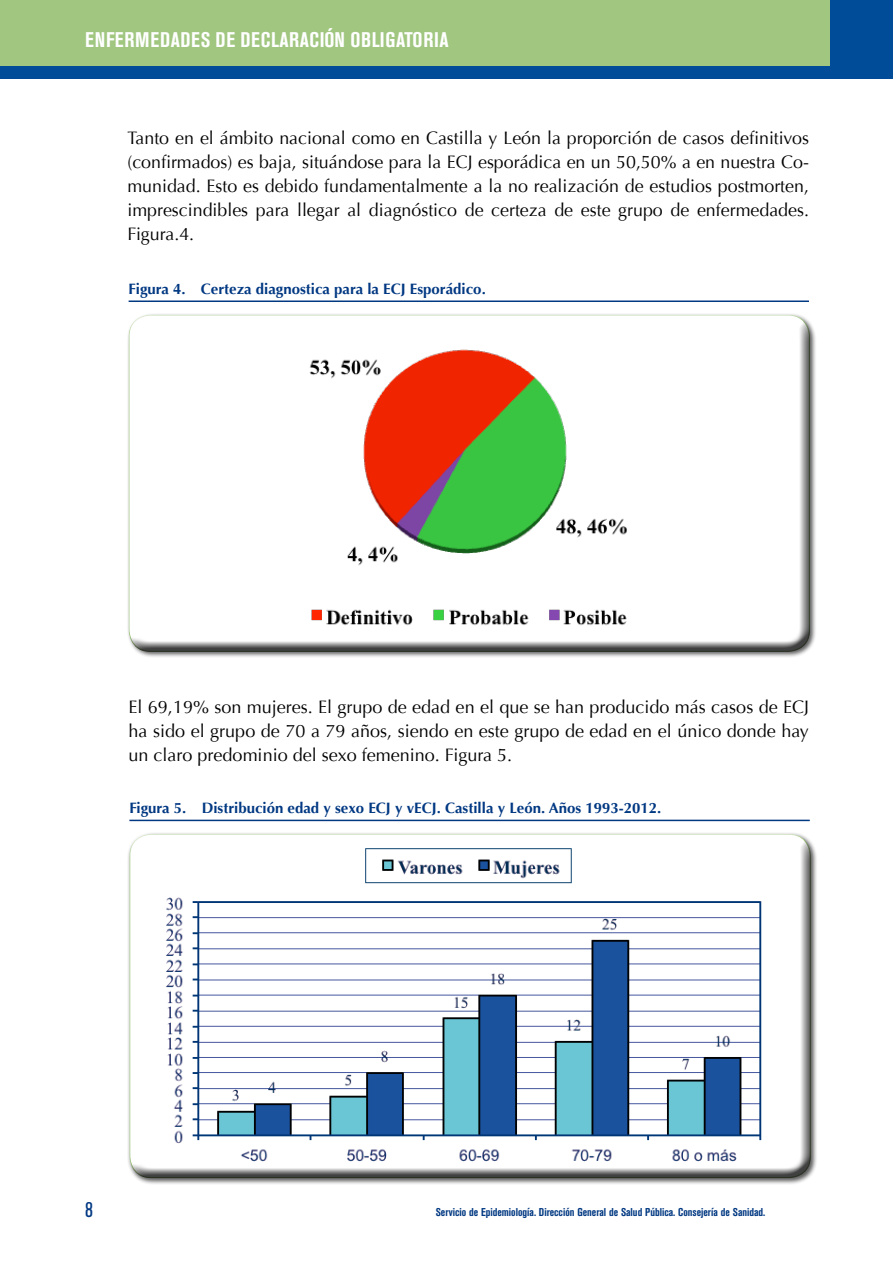
<style>
.page{position:relative;width:893px;height:1263px;background:#fff}
.page>*{position:absolute;margin:0;border:0;box-sizing:border-box;transform-origin:0 0}
.t1{font:700 condensed 21px "Akzidenz Grotesk BE";letter-spacing:.035em;color:#fff}
.t2{font:condensed 21px "Akzidenz Grotesk BE";color:#003882}
.t3{font:18px/24px "Optima";color:#000;text-align:justify}
.t4{font:700 15px "Optima";color:#003882}
.t5{font:700 condensed 11.25px "Akzidenz Grotesk BE";color:#003882}
</style>
<div class="page">
<div style="left:0;top:0;width:893px;height:79px;background:#004c98"></div>
<div style="left:0;top:0;width:829px;height:66px;background:#a0c680"></div>
<hr style="left:129px;top:300px;width:680px;height:2px;background:#003882">
<div style="left:126px;top:312px;width:691px;height:347px;background:#000;opacity:.65"></div>
<div style="left:118px;top:304px;width:697px;height:344px;background:#fff"></div>
<div style="left:124px;top:318px;width:697px;height:334px;background:#000;opacity:.75"></div>
<hr style="left:129px;top:820px;width:681px;height:1px;background:#003882">
<div style="left:125px;top:837px;width:697px;height:341px;background:#000;opacity:.75"></div>
<img style="left:167px;top:314px;width:596px;height:332px">
<p class="t1" style="left:85px;top:28px;width:365px">ENFERMEDADES DE DECLARACIÓN OBLIGATORIA</p>
<p class="t3" style="left:127px;top:126px;width:683px">Tanto en el ámbito nacional como en Castilla y León la proporción de casos definitivos (confirmados) es baja, situándose para la ECJ esporádica en un 50,50% a en nuestra Co&shy;munidad. Esto es debido fundamentalmente a la no realización de estudios postmorten, imprescindibles para llegar al diagnóstico de certeza de este grupo de enfermedades.<br>Figura.4.</p>
<p class="t4" style="left:129px;top:280px;width:359px">Figura 4. Certeza diagnostica para la ECJ Esporádico.</p>
<p class="t3" style="left:129px;top:695px;width:682px">El 69,19% son mujeres. El grupo de edad en el que se han producido más casos de ECJ ha sido el grupo de 70 a 79 años, siendo en este grupo de edad en el único donde hay un claro predominio del sexo femenino. Figura 5.</p>
<p class="t4" style="left:129px;top:799px;width:533px">Figura 5. Distribución edad y sexo ECJ y vECJ. Castilla y León. Años 1993-2012.</p>
<p class="t2" style="left:85px;top:1198px;width:9px">8</p>
<p class="t5" style="left:436px;top:1205px;width:331px">Servicio de Epidemiología. Dirección General de Salud Pública. Consejería de Sanidad.</p>
</div>
